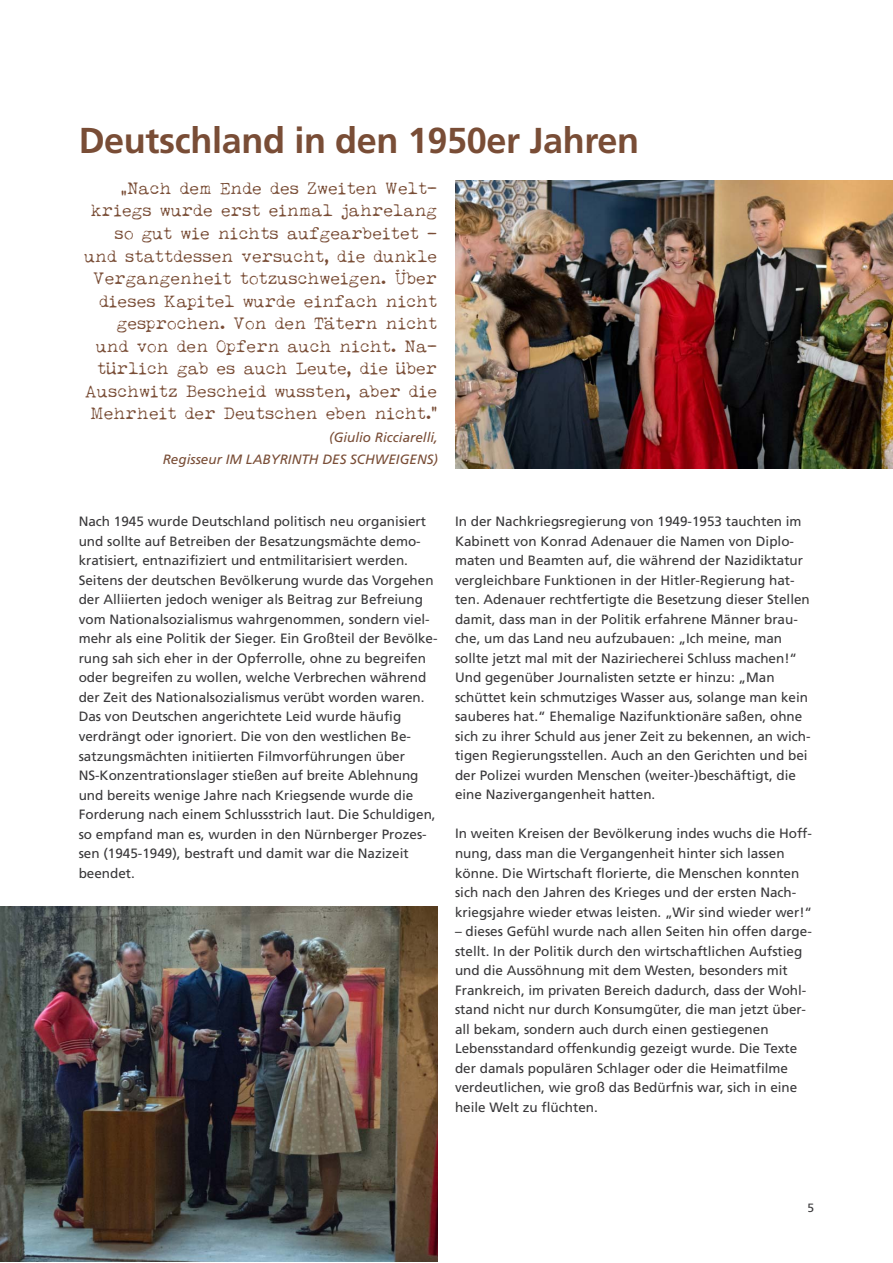
<style>
.page{position:relative;width:893px;height:1263px;background:#fff}
.page>*{position:absolute;margin:0;border:0;box-sizing:border-box;transform-origin:0 0}
.t1{font:700 36px "Frutiger";letter-spacing:-.01em;color:#794d36}
.t2{font:16.5px/22.5px "LUCKYTYPEWRITER";color:#794d36;text-align:right}
.t3{font:13.5px/19.5px "Frutiger";color:#39383a}
.t4{font:italic 13.5px/22.5px "Frutiger";color:#794d36;text-align:right}
.t5{font:12px "Frutiger";color:#39383a}
</style>
<div class="page">
<img style="left:0;top:906px;width:438px;height:355px">
<img style="left:455px;top:181px;width:438px;height:287px">
<h1 class="t1" style="left:79px;top:126px;width:562px">Deutschland in den 1950er Jahren</h1>
<p class="t2" style="left:85px;top:179px;width:354px">„Nach dem Ende des Zweiten Welt&shy;kriegs wurde erst einmal jahrelang so gut wie nichts aufgearbeitet – und stattdessen versucht, die dunkle Vergangenheit totzuschweigen. Über dieses Kapitel wurde einfach nicht gesprochen. Von den Tätern nicht und von den Opfern auch nicht. Na&shy;türlich gab es auch Leute, die über Auschwitz Bescheid wussten, aber die Mehrheit der Deutschen eben nicht.“</p>
<p class="t4" style="left:163px;top:427px;width:277px">(Giulio Ricciarelli,<br>Regisseur IM LABYRINTH DES SCHWEIGENS)</p>
<p class="t3" style="left:79px;top:513px;width:360px">Nach 1945 wurde Deutschland politisch neu organisiert und sollte auf Betreiben der Besatzungsmächte demo&shy;kratisiert, entnazifiziert und entmilitarisiert werden.<br>Seitens der deutschen Bevölkerung wurde das Vorgehen der Alliierten jedoch weniger als Beitrag zur Befreiung vom Nationalsozialismus wahrgenommen, sondern viel&shy;mehr als eine Politik der Sieger. Ein Großteil der Bevölke&shy;rung sah sich eher in der Opferrolle, ohne zu begreifen oder begreifen zu wollen, welche Verbrechen während der Zeit des Nationalsozialismus verübt worden waren.<br>Das von Deutschen angerichtete Leid wurde häufig verdrängt oder ignoriert. Die von den westlichen Be - satzungsmächten initiierten Filmvorführungen über NS-Konzentrationslager stießen auf breite Ablehnung und bereits wenige Jahre nach Kriegsende wurde die Forderung nach einem Schlussstrich laut. Die Schuldigen, so empfand man es, wurden in den Nürnberger Prozes&shy;sen (1945-1949), bestraft und damit war die Nazizeit beendet.</p>
<p class="t3" style="left:455px;top:513px;width:357px">In der Nachkriegsregierung von 1949-1953 tauchten im Kabinett von Konrad Adenauer die Namen von Diplo - maten und Beamten auf, die während der Nazidiktatur vergleichbare Funktionen in der Hitler-Regierung hat&shy;ten. Adenauer rechtfertigte die Besetzung dieser Stellen damit, dass man in der Politik erfahrene Männer brau&shy;che, um das Land neu aufzubauen: „Ich meine, man sollte jetzt mal mit der Naziriecherei Schluss machen!“ Und gegenüber Journalisten setzte er hinzu: „Man schüttet kein schmutziges Wasser aus, solange man kein sauberes hat.“ Ehemalige Nazifunktionäre saßen, ohne sich zu ihrer Schuld aus jener Zeit zu bekennen, an wich&shy;tigen Regierungsstellen. Auch an den Gerichten und bei der Polizei wurden Menschen (weiter-)beschäftigt, die eine Nazivergangenheit hatten.</p>
<p class="t3" style="left:455px;top:825px;width:359px">In weiten Kreisen der Bevölkerung indes wuchs die Hoff&shy;nung, dass man die Vergangenheit hinter sich lassen könne. Die Wirtschaft florierte, die Menschen konnten sich nach den Jahren des Krieges und der ersten Nach&shy;kriegsjahre wieder etwas leisten. „Wir sind wieder wer!“</p>
<p class="t3" style="left:455px;top:922px;width:358px">– dieses Gefühl wurde nach allen Seiten hin offen darge&shy;stellt. In der Politik durch den wirtschaftlichen Aufstieg und die Aussöhnung mit dem Westen, besonders mit Frankreich, im privaten Bereich dadurch, dass der Wohl&shy;stand nicht nur durch Konsumgüter, die man jetzt über&shy;all bekam, sondern auch durch einen gestiegenen Lebensstandard offenkundig gezeigt wurde. Die Texte der damals populären Schlager oder die Heimatfilme verdeutlichen, wie groß das Bedürfnis war, sich in eine heile Welt zu flüchten.</p>
<p class="t5" style="left:808px;top:1203px;width:8px">5</p>
</div>
